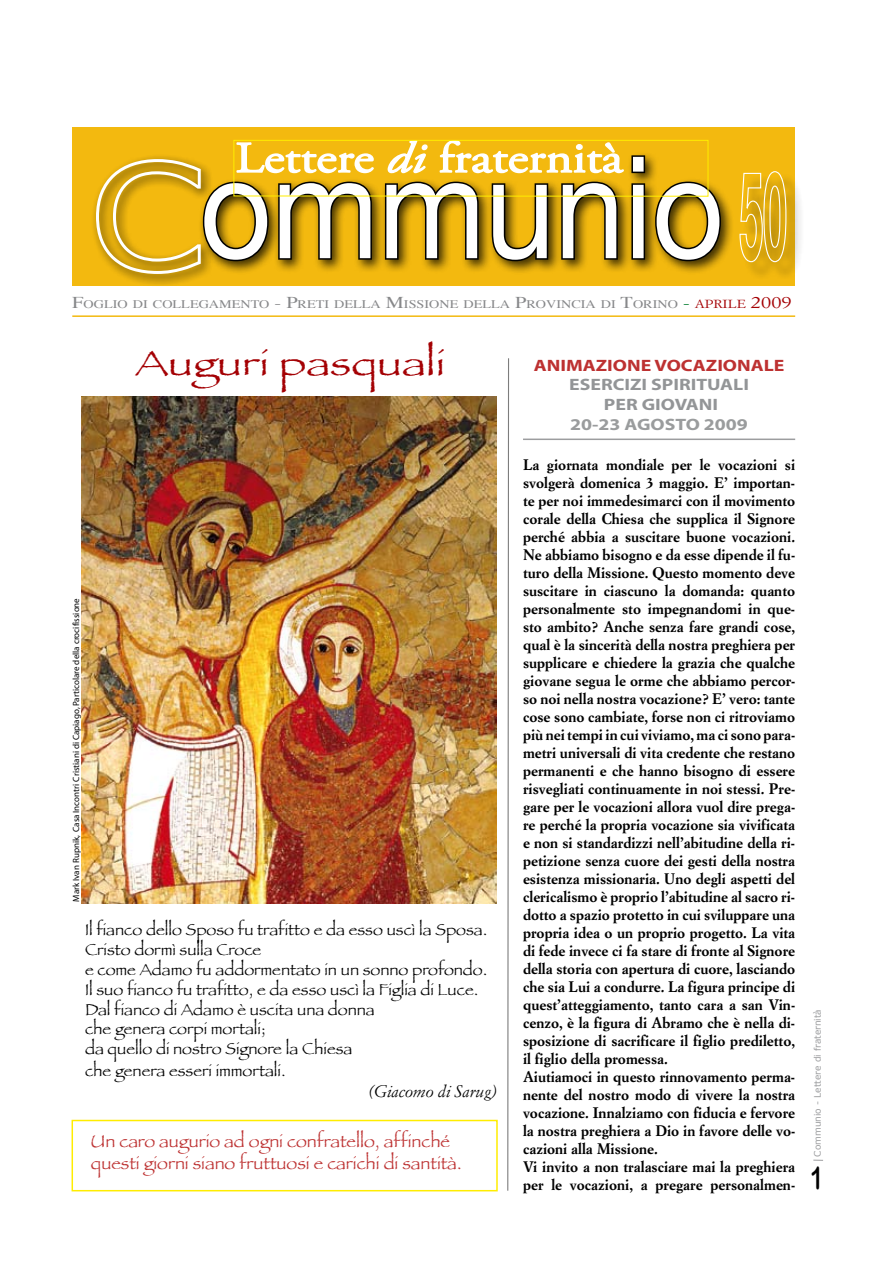
<style>
.page{position:relative;width:893px;height:1263px;background:#fff}
.page>*{position:absolute;margin:0;border:0;box-sizing:border-box;transform-origin:0 0}
.t1{font:141.9px "Helvetica Neue";color:#fff;scale:.88 1}
.t2{font:43.5px "Adobe Garamond Pro";color:#fff;scale:1.19 1}
.t3{font:36px "Papyrus";color:#a40104;scale:1.24 1}
.t4{font:31.5px "Arial Rounded MT Bold";color:#000;scale:.67 1}
.t5{font:18px/21.6px "Papyrus";color:#bd3131}
.t6{font:16.5px/19.8px "Papyrus";color:#000}
.t7{font:700 16.5px/19.8px "Myriad";color:#939597;text-align:center;scale:1.2 1}
.t8{font:700 16.5px "Myriad";color:#bd3131;scale:1.2 1}
.t9{font:italic 16.5px "Simoncini Garamond";color:#000}
.t10{font:700 16.5px "Myriad";color:#9a9c9d;scale:1.2 1}
.t11{font:700 15px/18px "Simoncini Garamond";color:#000}
.t12{font:11.55px "Times";color:#87888a;scale:1.23 1}
.t13{font:9px "Myriad";color:#000}
.t14{font:9px "Verdana";color:#9c9d9f}
.s1{font-style:italic}
.s2{font-size:16.5px}
.s3{font-size:16.5px;color:#007c2e}
.s4{font-family:"Simoncini Garamond";color:#a40104}
.s5{font-family:"Simoncini Garamond";font-size:16.5px;color:#a40104}
</style>
<div class="page">
<div style="left:72px;top:128px;width:723px;height:158px;background:#f3b90f"></div>
<div style="left:197px;top:151px;width:537px;height:123px;background:#000;opacity:.75"></div>
<svg style="left:654px;top:180px;width:68px;height:83px"></svg>
<div style="left:741px;top:173px;width:63px;height:107px;background:#000;opacity:.75"></div>
<svg style="left:739px;top:171px;width:48px;height:92px"></svg>
<div style="left:90px;top:154px;width:123px;height:133px;background:#000;opacity:.83"></div>
<hr style="left:72px;top:315px;width:723px;height:2px;background:#f3b90f">
<svg style="left:94px;top:142px;width:281px;height:133px"></svg>
<svg style="left:383px;top:142px;width:264px;height:121px"></svg>
<div style="left:234px;top:140px;width:474px;height:56px;border:1px solid #ffed00"></div>
<img style="left:82px;top:396px;width:415px;height:507px">
<hr style="left:523px;top:439px;width:272px;height:1px;background:#9c9d9f">
<svg style="left:507px;top:358px;width:3px;height:833px"></svg>
<div style="left:72px;top:1120px;width:426px;height:71px;border:2px solid #ffed00"></div>
<h2 class="t2" style="left:235px;top:132px;width:327px">Lettere <span class="s1">di</span> fraternità</h2>
<h1 class="t1" style="left:200px;top:123px;width:597px">ommunio</h1>
<p class="t12" style="left:72px;top:293px;width:586px"><span class="s2">F</span>OGLIO DI COLLEGAMENTO <span class="s2">- P</span>RETI DELLA <span class="s2">M</span>ISSIONE DELLA <span class="s2">P</span>ROVINCIA DI <span class="s2">T</span>ORINO <span class="s3">-</span> <span class="s4">APRILE</span> <span class="s5">2009</span></p>
<h3 class="t3" style="left:135px;top:342px;width:251px">Auguri pasquali</h3>
<p class="t13" style="left:72px;top:902px;width:305px;rotate:-90deg">Mark Ivan Rupnik, Casa Incontri Cristiani di Capiago, Particolare della crocifissione</p>
<p class="t6" style="left:85px;top:920px;width:404px">Il fianco dello Sposo fu trafitto e da esso uscì la Sposa.<br>Cristo dormì sulla Croce<br>e come Adamo fu addormentato in un sonno profondo.<br>Il suo fianco fu trafitto, e da esso uscì la Figlia di Luce.<br>Dal fianco di Adamo è uscita una donna<br>che genera corpi mortali;<br>da quello di nostro Signore la Chiesa</p>
<p class="t6" style="left:85px;top:1060px;width:202px">che genera esseri immortali.</p>
<p class="t9" style="left:369px;top:1082px;width:130px">(Giacomo di Sarug)</p>
<p class="t5" style="left:91px;top:1130px;width:372px">Un caro augurio ad ogni confratello, affinché questi giorni siano fruttuosi e carichi di santità.</p>
<p class="t8" style="left:534px;top:357px;width:210px">ANIMAZIONE VOCAZIONALE</p>
<p class="t7" style="left:569px;top:376px;width:151px">ESERCIZI SPIRITUALI<br>PER GIOVANI</p>
<p class="t10" style="left:570px;top:416px;width:150px">20-23 AGOSTO 2009</p>
<p class="t11" style="left:523px;top:456px;width:274px">La giornata mondiale per le vocazioni si svolgerà domenica 3 maggio. E’ importan&shy;te per noi immedesimarci con il movimento corale della Chiesa che supplica il Signore perché abbia a suscitare buone vocazioni.<br>Ne abbiamo bisogno e da esse dipende il fu&shy;turo della Missione. Questo momento deve suscitare in ciascuno la domanda: quanto personalmente sto impegnandomi in que&shy;sto ambito? Anche senza fare grandi cose, qual è la sincerità della nostra preghiera per supplicare e chiedere la grazia che qualche giovane segua le orme che abbiamo percor&shy;so noi nella nostra vocazione? E’ vero: tante cose sono cambiate, forse non ci ritroviamo più nei tempi in cui viviamo, ma ci sono para&shy;metri universali di vita credente che restano permanenti e che hanno bisogno di essere risvegliati continuamente in noi stessi. Pre&shy;gare per le vocazioni allora vuol dire prega&shy;re perché la propria vocazione sia vivificata e non si standardizzi nell’abitudine della ri&shy;petizione senza cuore dei gesti della nostra esistenza missionaria. Uno degli aspetti del clericalismo è proprio l’abitudine al sacro ri&shy;dotto a spazio protetto in cui sviluppare una propria idea o un proprio progetto. La vita di fede invece ci fa stare di fronte al Signore della storia con apertura di cuore, lasciando che sia Lui a condurre. La figura principe di quest’atteggiamento, tanto cara a san Vin&shy;cenzo, è la figura di Abramo che è nella di&shy;sposizione di sacrificare il figlio prediletto, il figlio della promessa.<br>Aiutiamoci in questo rinnovamento perma&shy;nente del nostro modo di vivere la nostra vocazione. Innalziamo con fiducia e fervore la nostra preghiera a Dio in favore delle vo&shy;cazioni alla Missione.<br>Vi invito a non tralasciare mai la preghiera per le vocazioni, a pregare personalmen-</p>
<p class="t14" style="left:812px;top:1157px;width:149px;rotate:-90deg">Communio - Lettere di fraternità</p>
<h3 class="t4" style="left:810px;top:1159px;width:20px">1</h3>
</div>
